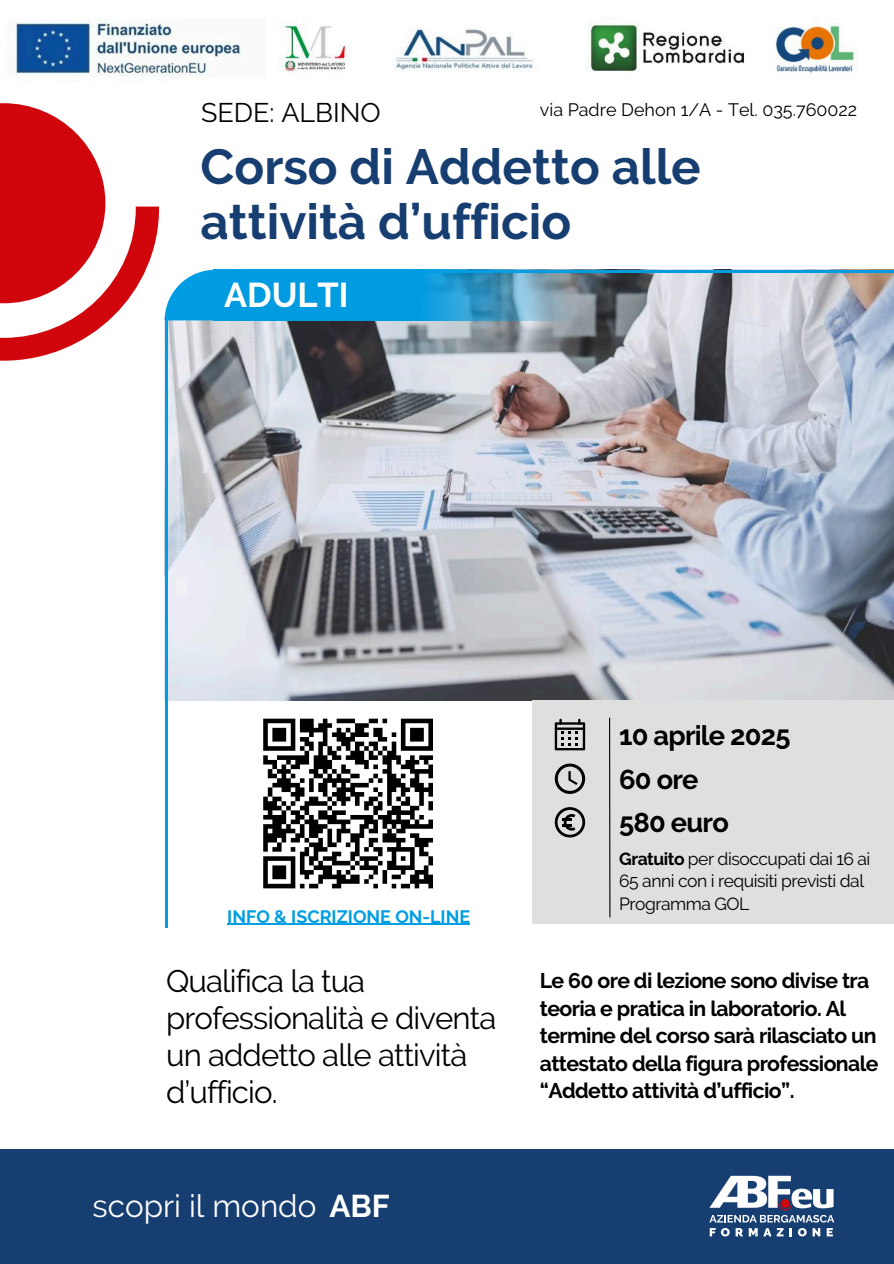
<style>
.page{position:relative;width:894px;height:1264px;background:#fff}
.page>*{position:absolute;margin:0;border:0;box-sizing:border-box;transform-origin:0 0}
.t1{font:700 49.2px/54px "Raleway";color:#173e71}
.t2{font:700 34.35px "Raleway";color:#fff}
.t3{font:31.35px "Raleway";color:#fff}
.t4{font:31.05px/37px "Raleway";letter-spacing:-.03em;color:#000}
.t5{font:700 27.3px "Raleway";letter-spacing:-.03em;color:#000}
.t6{font:26.85px "Raleway";color:#000}
.t7{font:700 21.15px/27.5px "Raleway";letter-spacing:-.03em;color:#000}
.t8{font:18px "Raleway";color:#000}
.t9{font:700 17.85px "Raleway";color:#009ee3}
.t10{font:17.55px/22.5px "Raleway";letter-spacing:-.03em;color:#000}
.s1{font-weight:700}
</style>
<div class="page">
<svg style="left:0;top:103px;width:159px;height:258px"></svg>
<img style="left:167px;top:272px;width:725px;height:429px">
<img style="left:215px;top:270px;width:368px;height:50px">
<svg style="left:165px;top:270px;width:50px;height:50px"></svg>
<hr style="left:165px;top:320px;width:2px;height:607px;background:#009de2">
<hr style="left:246px;top:270px;width:647px;height:2px;background:#009de2">
<div style="left:0;top:1148px;width:893px;height:115px;background:#173e71"></div>
<svg style="left:709px;top:1175px;width:125px;height:61px"></svg>
<div style="left:532px;top:700px;width:361px;height:224px;background:#dfdfdf"></div>
<hr style="left:609px;top:717px;width:1px;height:200px;background:#000">
<svg style="left:554px;top:718px;width:31px;height:32px"></svg>
<svg style="left:554px;top:763px;width:31px;height:31px"></svg>
<svg style="left:554px;top:807px;width:31px;height:30px"></svg>
<img style="left:15px;top:19px;width:842px;height:57px">
<hr style="left:227px;top:923px;width:243px;height:1px;background:#009ee3">
<svg style="left:263px;top:718px;width:170px;height:171px"></svg>
<p class="t6" style="left:201px;top:96px;width:181px">SEDE: ALBINO</p>
<p class="t8" style="left:539px;top:99px;width:319px">via Padre Dehon 1/A - Tel. 035.760022</p>
<p class="t1" style="left:200px;top:140px;width:501px">Corso di Addetto alle attività d’ufficio</p>
<p class="t2" style="left:224px;top:274px;width:126px">ADULTI</p>
<p class="t9" style="left:227px;top:905px;width:244px">INFO &amp; ISCRIZIONE ON-LINE</p>
<h1 class="t4" style="left:166px;top:962px;width:332px">Qualifica la tua professionalità e diventa un addetto alle attività d’ufficio.</h1>
<p class="t3" style="left:93px;top:1187px;width:299px">scopri il mondo <span class="s1">ABF</span></p>
<p class="t5" style="left:619px;top:719px;width:173px">10 aprile 2025</p>
<p class="t5" style="left:619px;top:763px;width:81px">60 ore</p>
<h2 class="t5" style="left:619px;top:806px;width:111px">580 euro</h2>
<p class="t10" style="left:619px;top:847px;width:252px"><span class="s1">Gratuito</span> per disoccupati dai 16 ai<br>65 anni con i requisiti previsti dal<br>Programma GOL</p>
<p class="t7" style="left:539px;top:967px;width:340px">Le 60 ore di lezione sono divise tra teoria e pratica in laboratorio. Al termine del corso sarà rilasciato un attestato della figura professionale “Addetto attività d’ufficio”.</p>
</div>
